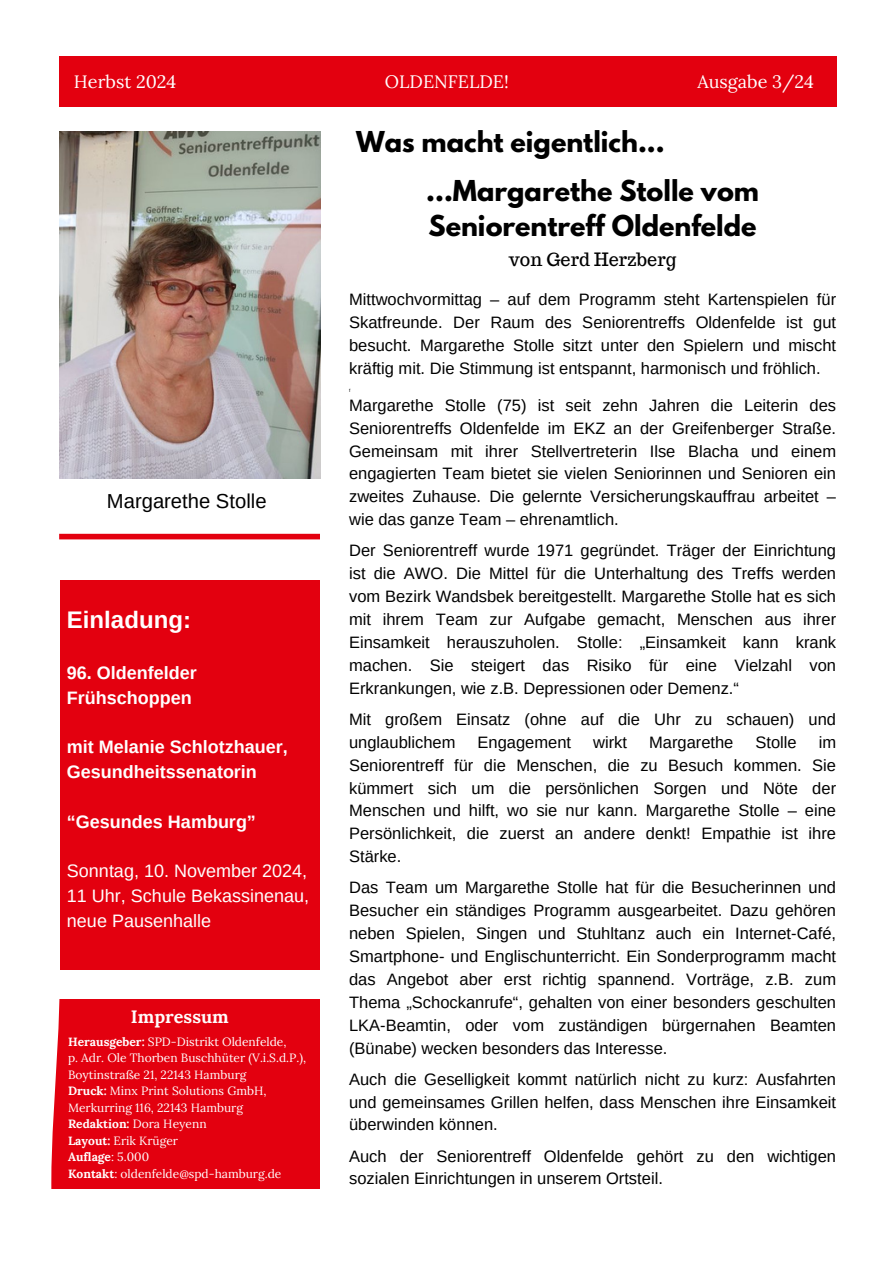
<style>
.page{position:relative;width:894px;height:1264px;background:#fff}
.page>*{position:absolute;margin:0;border:0;box-sizing:border-box;transform-origin:0 0}
.t1{font:700 25.5px/35px "League Spartan";color:#000}
.t2{font:700 24px "Arimo";color:#fff}
.t3{font:20.25px "Arimo";color:#000}
.t4{font:700 18px/24.8px "Arimo";color:#fff}
.t5{font:18px/24.8px "Arimo";color:#fff;text-align:justify}
.t6{font:18px "Lora";color:#fff}
.t7{font:18px "Trocchi";color:#000}
.t8{font:700 18px "Lora";color:#fff}
.t9{font:16.5px/23px "Arimo";color:#000;text-align:justify}
.t10{font:12px/16.5px "Lora";color:#fff}
.t11{font:700 12px "Lora";color:#fff}
.t12{font:4.5px "Arimo";color:#000}
.s1{font-weight:700}
.s2{font-weight:400}
</style>
<div class="page">
<div style="left:59px;top:56px;width:776px;height:51px;background:#e3000f"></div>
<div style="left:59px;top:534px;width:261px;height:5px;background:#e3000f"></div>
<img style="left:59px;top:131px;width:261px;height:348px">
<div style="left:51px;top:999px;width:269px;height:189px;background:#e3000f"></div>
<div style="left:60px;top:580px;width:260px;height:389px;background:#e3000f"></div>
<p class="t6" style="left:74px;top:70px;width:104px">Herbst 2024</p>
<h3 class="t6" style="left:385px;top:70px;width:125px">OLDENFELDE!</h3>
<p class="t6" style="left:697px;top:70px;width:118px">Ausgabe 3/24</p>
<p class="t3" style="left:107px;top:490px;width:161px">Margarethe Stolle</p>
<h2 class="t2" style="left:67px;top:606px;width:125px">Einladung:</h2>
<h6 class="t4" style="left:67px;top:660px;width:131px">96. Oldenfelder<br>Frühschoppen</h6>
<h6 class="t4" style="left:67px;top:734px;width:222px">mit Melanie Schlotzhauer,<br>Gesundheitssenatorin</h6>
<h6 class="t4" style="left:67px;top:809px;width:190px">“Gesundes Hamburg”</h6>
<h6 class="t5" style="left:67px;top:858px;width:243px">Sonntag, 10. November 2024, 11 Uhr, Schule Bekassinenau, neue Pausenhalle</h6>
<p class="t8" style="left:131px;top:1004px;width:99px">Impressum</p>
<p class="t10" style="left:68px;top:1033px;width:220px"><span class="s1">Herausgeber:</span> SPD-Distrikt Oldenfelde,</p>
<p class="t10" style="left:68px;top:1049px;width:239px">p. Adr. Ole Thorben Buschhüter (V.i.S.d.P.),</p>
<p class="t10" style="left:68px;top:1066px;width:180px">Boytinstraße 21, 22143 Hamburg</p>
<p class="t10" style="left:68px;top:1082px;width:200px"><span class="s1">Druck:</span> Minx Print Solutions GmbH,<br>Merkurring 116, 22143 Hamburg</p>
<p class="t11" style="left:68px;top:1116px;width:140px">Redaktion: <span class="s2">Dora Heyenn</span></p>
<p class="t10" style="left:68px;top:1132px;width:111px"><span class="s1">Layout:</span> Erik Krüger</p>
<p class="t11" style="left:68px;top:1149px;width:83px">Auflage<span class="s2">: 5.000</span></p>
<h1 class="t10" style="left:68px;top:1165px;width:215px"><span class="s1">Kontakt</span>: oldenfelde@spd-hamburg.de</h1>
<h6 class="t1" style="left:356px;top:128px;width:310px">Was macht eigentlich...</h6>
<h4 class="t1" style="left:426px;top:177px;width:334px">...Margarethe Stolle vom<br>Seniorentreff Oldenfelde</h4>
<h4 class="t7" style="left:509px;top:247px;width:169px">von Gerd Herzberg</h4>
<h1 class="t9" style="left:349px;top:288px;width:488px">Mittwochvormittag – auf dem Programm steht Kartenspielen für Skatfreunde. Der Raum des Seniorentreffs Oldenfelde ist gut besucht. Margarethe Stolle sitzt unter den Spielern und mischt kräftig mit. Die Stimmung ist entspannt, harmonisch und fröhlich.</h1>
<h5 class="t12" style="left:349px;top:388px;width:3px">f</h5>
<h5 class="t9" style="left:349px;top:393px;width:488px">Margarethe Stolle (75) ist seit zehn Jahren die Leiterin des Seniorentreffs Oldenfelde im EKZ an der Greifenberger Straße.<br>Gemeinsam mit ihrer Stellvertreterin Ilse Blacha und einem engagierten Team bietet sie vielen Seniorinnen und Senioren ein zweites Zuhause. Die gelernte Versicherungskauffrau arbeitet – wie das ganze Team – ehrenamtlich.</h5>
<h5 class="t9" style="left:349px;top:539px;width:488px">Der Seniorentreff wurde 1971 gegründet. Träger der Einrichtung ist die AWO. Die Mittel für die Unterhaltung des Treffs werden vom Bezirk Wandsbek bereitgestellt. Margarethe Stolle hat es sich mit ihrem Team zur Aufgabe gemacht, Menschen aus ihrer Einsamkeit herauszuholen. Stolle: „Einsamkeit kann krank machen. Sie steigert das Risiko für eine Vielzahl von Erkrankungen, wie z.B. Depressionen oder Demenz.“</h5>
<h5 class="t9" style="left:349px;top:707px;width:488px">Mit großem Einsatz (ohne auf die Uhr zu schauen) und unglaublichem</h5>
<h5 class="t9" style="left:349px;top:730px;width:488px;text-indent:469px">im Seniorentreff für die Menschen, die zu Besuch kommen. Sie kümmert sich um die persönlichen Sorgen und Nöte der Menschen und hilft, wo sie nur kann. Margarethe Stolle – eine Persönlichkeit, die zuerst an andere denkt! Empathie ist ihre Stärke.</h5>
<h6 class="t9" style="left:349px;top:876px;width:488px">Das Team um Margarethe Stolle hat für die Besucherinnen und Besucher ein ständiges Programm ausgearbeitet. Dazu gehören neben Spielen, Singen und Stuhltanz auch ein Internet-Café, Smartphone- und Englischunterricht. Ein Sonderprogramm macht das Angebot aber erst richtig spannend. Vorträge, z.B. zum Thema „Schockanrufe“, gehalten von einer besonders geschulten LKA-Beamtin, oder vom zuständigen bürgernahen Beamten (Bünabe) wecken besonders das Interesse.</h6>
<p class="t9" style="left:349px;top:1067px;width:488px">Auch die Geselligkeit kommt natürlich nicht zu kurz: Ausfahrten und gemeinsames Grillen helfen, dass Menschen ihre Einsamkeit überwinden können.</p>
<h5 class="t9" style="left:349px;top:1144px;width:488px">Auch der Seniorentreff Oldenfelde gehört zu den wichtigen sozialen Einrichtungen in unserem Ortsteil.</h5>
<h5 class="t9" style="left:477px;top:730px;width:95px">Engagement</h5>
<h5 class="t9" style="left:593px;top:730px;width:35px">wirkt</h5>
<h5 class="t9" style="left:649px;top:730px;width:86px">Margarethe</h5>
<h5 class="t9" style="left:755px;top:730px;width:43px">Stolle</h5>
</div>
